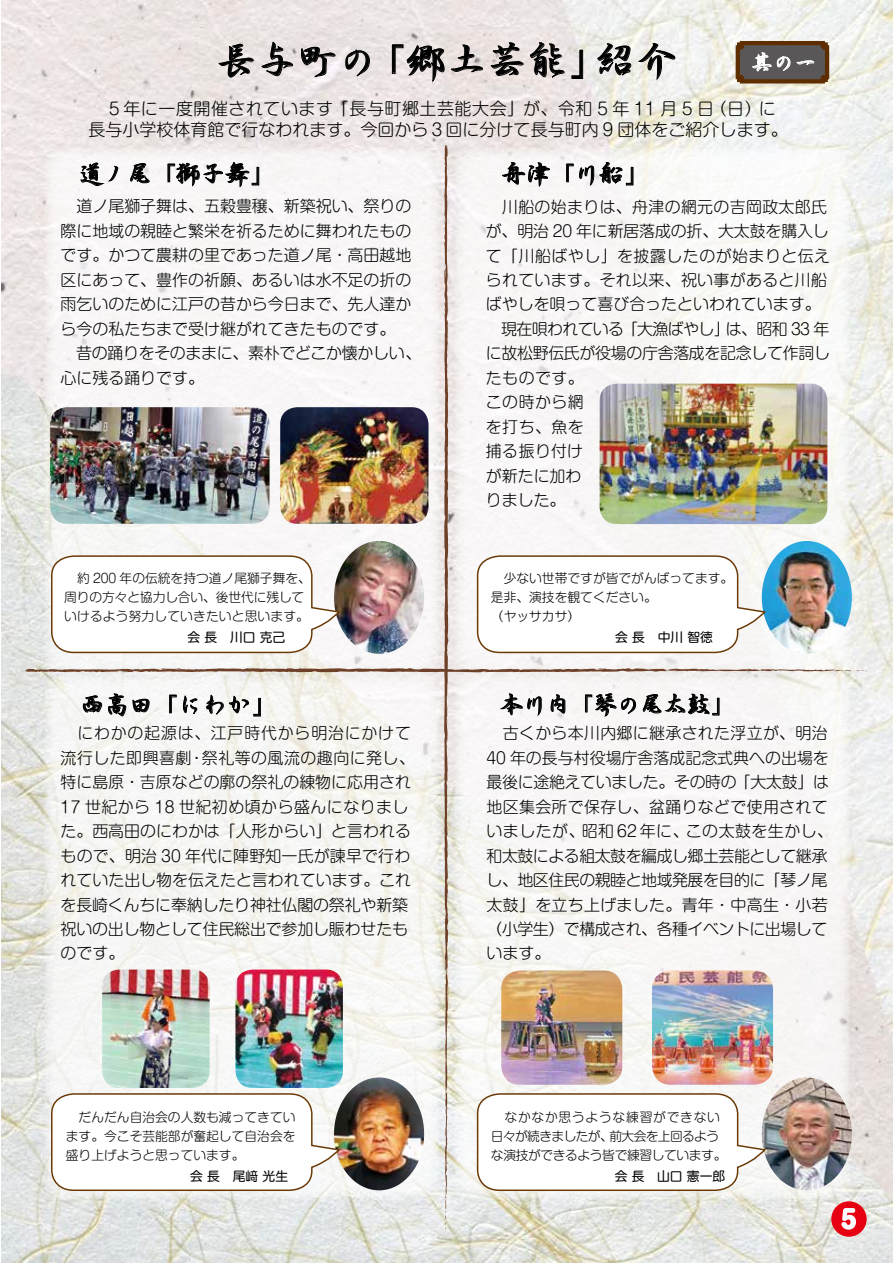
<style>
.page{position:relative;width:893px;height:1263px;background:#fff}
.page>*{position:absolute;margin:0;border:0;box-sizing:border-box;transform-origin:0 0}
.t1{font:39.3px "Shonan Gyoshotai";letter-spacing:.025em;color:#000}
.t2{font:24.45px "Shonan Gyoshotai";color:#000}
.t3{font:23.4px "Shonan Gyoshotai";color:#000}
.t4{font:21.3px "Shonan Gyoshotai";color:#fff}
.t5{font:300 16.95px/21.3px "Shin M Go Pro";color:#000}
.t6{font:300 15.9px/24.5px "Shin M Go Pro";color:#000}
.t7{font:300 15.9px/24.5px "Shin M Go Pro";letter-spacing:-.03em;color:#000}
.t8{font:300 15.9px/24.5px "Shin M Go Pro";letter-spacing:-.02em;color:#000}
.t9{font:300 15.9px "Shin M Go Pro";letter-spacing:.02em;color:#000}
.t10{font:300 15.9px/24.5px "Shin M Go Pro";letter-spacing:.05em;color:#000;text-align:right}
.t11{font:300 15.9px "Shin M Go Pro";letter-spacing:.03em;color:#000}
.t12{font:300 12.75px/19.2px "Shin M Go Pro";color:#000}
.t13{font:12.75px "Shin M Go Pro";color:#000}
.t14{font:300 12.75px/19.2px "Shin M Go Pro";letter-spacing:-.03em;color:#000}
.t15{font:300 12.75px/19.2px "Shin M Go Pro";letter-spacing:.06em;color:#000;text-align:right}
</style>
<div class="page">
<img style="left:1px;top:0;width:892px;height:1263px">
<div style="left:831px;top:1201px;width:36px;height:36px;background:#e60012;border-radius:50%"></div>
<svg style="left:218px;top:41px;width:75px;height:37px;background:#c1bcbb"></svg>
<svg style="left:301px;top:46px;width:35px;height:33px"></svg>
<svg style="left:345px;top:49px;width:25px;height:36px"></svg>
<svg style="left:392px;top:44px;width:53px;height:40px;background:#bab4b4"></svg>
<svg style="left:451px;top:44px;width:32px;height:32px"></svg>
<svg style="left:490px;top:42px;width:34px;height:37px"></svg>
<svg style="left:530px;top:0;width:35px;height:86px;background:#d2ccca"></svg>
<svg style="left:571px;top:49px;width:12px;height:30px"></svg>
<svg style="left:597px;top:43px;width:79px;height:38px"></svg>
<img style="left:24px;top:143px;width:843px;height:1087px">
<svg style="left:733px;top:39px;width:98px;height:47px;background:#796c60"></svg>
<h1 class="t1" style="left:217px;top:42px;width:162px">長与町の</h1>
<h1 class="t1" style="left:367px;top:42px;width:242px">「郷土芸能」</h1>
<h1 class="t1" style="left:597px;top:42px;width:81px">紹介</h1>
<h3 class="t4" style="left:751px;top:52px;width:66px">其の一</h3>
<p class="t5" style="left:88px;top:96px;width:701px">　５年に一度開催されています「長与町郷土芸能大会」が、令和 5 年 11 月 5 日<br>長与小学校体育館で行なわれます。今回から３回に分けて長与町内 9 団体をご紹介します。</p>
<p class="t5" style="left:710px;top:96px;width:54px">（日）</p>
<p class="t5" style="left:759px;top:96px;width:19px">に</p>
<h2 class="t2" style="left:79px;top:162px;width:197px">道ノ尾「獅子舞「</h2>
<p class="t6" style="left:61px;top:192px;width:362px">　道ノ尾獅子舞は、五穀豊穣、新築祝い、祭りの際に地域の親睦と繁栄を祈るために舞われたものです。かつて農耕の里であった道ノ尾・高田越地区にあって、豊作の祈願、あるいは水不足の折の雨乞いのために江戸の昔から今日まで、先人達から今の私たちまで受け継がれてきたものです。<br>　昔の踊りをそのままに、素朴でどこか懐かしい、心に残る踊りです。</p>
<p class="t12" style="left:64px;top:567px;width:248px">　約 200 年の伝統を持つ道ノ尾獅子舞を、周りの方々と協力し合い、後世代に残していけるよう努力していきたいと思います。</p>
<p class="t13" style="left:187px;top:627px;width:99px">会長　川口克己</p>
<h2 class="t2" style="left:80px;top:693px;width:197px">西高田「にわか「</h2>
<p class="t10" style="left:61px;top:719px;width:356px">　にわかの起源は、江戸時代から明治にかけて祭礼等の風流の趣向に発し、</p>
<p class="t6" style="left:61px;top:744px;width:352px">流行した即興喜劇<br>特に島原・吉原などの廓の祭礼の練物に応用され<br>17 世紀から 18 世紀初め頃から盛んになりました。西高田のにわかは「人形からい」と言われるもので、明治 30 年代に陣野知一氏が諫早で行われていた出し物を伝えたと言われています。これを長崎くんちに奉納したり神社仏閣の祭礼や新築祝いの出し物として住民総出で参加し賑わせたものです。</p>
<p class="t6" style="left:189px;top:744px;width:17px">・</p>
<h2 class="t2" style="left:502px;top:162px;width:148px">舟津「川船「</h2>
<p class="t9" style="left:486px;top:194px;width:343px">　川船の始まりは、舟津の網元の吉岡政太郎氏</p>
<p class="t6" style="left:486px;top:217px;width:345px">が、明治 20 年に新居落成の折、大太鼓を購入し</p>
<p class="t11" style="left:486px;top:243px;width:346px">て「川船ばやし」を披露したのが始まりと伝え</p>
<p class="t9" style="left:486px;top:267px;width:343px">られています。それ以来、祝い事があると川船</p>
<p class="t6" style="left:486px;top:290px;width:336px">ばやしを唄って喜び合ったといわれています。</p>
<p class="t6" style="left:726px;top:315px;width:105px">は、昭和 33 年</p>
<p class="t8" style="left:486px;top:315px;width:346px">　現在唄われている「大漁ばやし」<br>に故松野伝氏が役場の庁舎落成を記念して作詞したものです。<br>この時から網<br>を打ち、魚を<br>捕る振り付け<br>が新たに加わ<br>りました。</p>
<p class="t12" style="left:491px;top:567px;width:244px">　少ない世帯ですが皆でがんばってます。是非、演技を観てください。<br>（ヤッサカサ(</p>
<p class="t13" style="left:615px;top:627px;width:99px">会長　中川智徳</p>
<h3 class="t3" style="left:500px;top:693px;width:235px">本川内「琴の尾太鼓「</h3>
<p class="t9" style="left:486px;top:721px;width:343px">　古くから本川内郷に継承された浮立が、明治</p>
<p class="t6" style="left:486px;top:744px;width:344px">40 年の長与村役場庁舎落成記念式典への出場を</p>
<p class="t8" style="left:486px;top:768px;width:344px">最後に途絶えていました。その時の「大太鼓」は</p>
<p class="t9" style="left:486px;top:794px;width:343px">地区集会所で保存し、盆踊りなどで使用されて</p>
<p class="t11" style="left:686px;top:818px;width:149px">この太鼓を生かし、</p>
<p class="t7" style="left:486px;top:817px;width:343px">いましたが、<br>和太鼓による組太鼓を編成し郷土芸能として継承し、地区住民の親睦と地域発展を目的に「琴ノ尾太鼓」を立ち上げました。青年・中高生・小若（小学生）で構成され、各種イベントに出場しています。</p>
<p class="t6" style="left:582px;top:817px;width:108px">昭和62 年に、</p>
<p class="t12" style="left:66px;top:1106px;width:231px;text-align:justify">　だんだん自治会の人数も減ってきています。今こそ芸能部が奮起して自治会を盛り上げようと思っています。</p>
<p class="t15" style="left:491px;top:1106px;width:231px">　なかなか思うような練習ができない前大会を上回るよう</p>
<p class="t14" style="left:491px;top:1125px;width:237px">日々が続きましたが、<br>な演技ができるよう皆で練習しています。</p>
<p class="t13" style="left:615px;top:1166px;width:112px">会長　山口憲一郎</p>
<p class="t13" style="left:190px;top:1166px;width:99px">会長　尾﨑光生</p>
</div>
